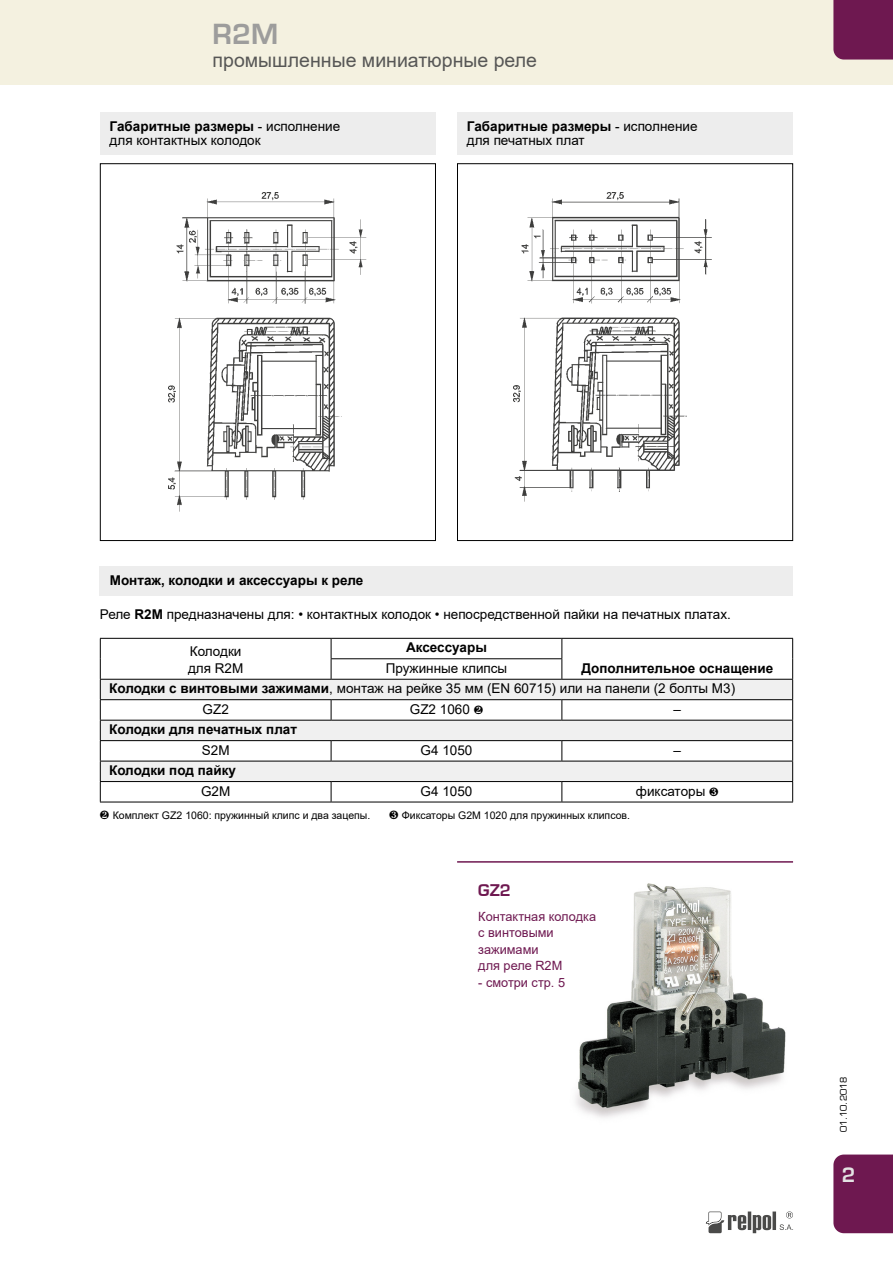
<style>
.page{position:relative;width:893px;height:1263px;background:#fff}
.page>*{position:absolute;margin:0;border:0;box-sizing:border-box;transform-origin:0 0}
.t1{font:700 27px "Euromode";color:#9d9d9c}
.t2{font:19.5px "Arial";color:#575756}
.t3{font:700 19.5px "Euromode";color:#e3e3e3}
.t4{font:700 15.75px "Euromode";color:#6e1850}
.t5{font:13.5px/14.2px "Arial";color:#000}
.t6{font:700 13.5px "Arial";color:#000}
.t7{font:12.75px/16.5px "Arial";color:#6e1850}
.t8{font:10.5px "Arial";color:#000}
.t9{font:9px "Euromode";color:#000}
.s1{font-weight:700}
</style>
<div class="page">
<svg style="left:706px;top:1211px;width:87px;height:22px"></svg>
<div style="left:0;top:0;width:893px;height:85px;background:#f4f1e0"></div>
<img style="left:576px;top:883px;width:210px;height:235px">
<hr style="left:457px;top:861px;width:336px;height:2px;background:#6e1850">
<div style="left:100px;top:113px;width:336px;height:42px;background:#ededed"></div>
<div style="left:457px;top:113px;width:336px;height:42px;background:#ededed"></div>
<img style="left:169px;top:192px;width:198px;height:320px">
<div style="left:100px;top:163px;width:336px;height:378px;border:1px solid #000"></div>
<div style="left:457px;top:163px;width:336px;height:378px;border:1px solid #000"></div>
<img style="left:514px;top:192px;width:197px;height:309px">
<div style="left:100px;top:566px;width:693px;height:30px;background:#ededed"></div>
<hr style="left:100px;top:638px;width:231px;height:1px;background:#000">
<hr style="left:331px;top:638px;width:231px;height:1px;background:#000">
<hr style="left:562px;top:638px;width:231px;height:1px;background:#000">
<svg style="left:100px;top:639px;width:693px;height:163px"></svg>
<hr style="left:100px;top:802px;width:231px;height:1px;background:#000">
<hr style="left:331px;top:802px;width:231px;height:1px;background:#000">
<hr style="left:562px;top:802px;width:231px;height:1px;background:#000">
<div style="left:833px;top:1154px;width:60px;height:79px;background:#6e1850"></div>
<div style="left:833px;top:0;width:60px;height:60px;background:#6e1850"></div>
<h1 class="t1" style="left:213px;top:18px;width:67px">R2M</h1>
<h2 class="t2" style="left:213px;top:46px;width:326px">промышленные миниатюрные реле</h2>
<p class="t5" style="left:110px;top:119px;width:232px"><span class="s1">Габаритные размеры</span> - исполнение для контактных колодок</p>
<p class="t5" style="left:467px;top:119px;width:232px"><span class="s1">Габаритные размеры</span> - исполнение для печатных плат</p>
<p class="t6" style="left:110px;top:570px;width:255px">Mонтаж, колодки и аксессуары к реле</p>
<p class="t5" style="left:100px;top:607px;width:632px">Реле <span class="s1">R2M</span> предназначены для: • контактных колодок • непосредственной пайки на печатных платах.</p>
<p class="t5" style="left:188px;top:643px;width:57px;line-height:16.5px">Колодки для R2M</p>
<p class="t6" style="left:406px;top:638px;width:82px">Аксессуары</p>
<p class="t5" style="left:386px;top:661px;width:123px">Пружинные клипсы</p>
<p class="t6" style="left:581px;top:659px;width:193px">Дополнительное оснащение</p>
<p class="t5" style="left:109px;top:681px;width:627px"><span class="s1">Колодки с винтовыми зажимами</span>, монтаж на рейке 35 мм (EN 60715) или на панели (2 болты M3)</p>
<p class="t5" style="left:203px;top:702px;width:28px">GZ2</p>
<p class="t5" style="left:410px;top:702px;width:75px">GZ2 1060 ❷</p>
<p class="t5" style="left:673px;top:702px;width:9px">–</p>
<p class="t6" style="left:109px;top:720px;width:189px">Колодки для печатных плат</p>
<p class="t5" style="left:202px;top:743px;width:29px">S2M</p>
<p class="t5" style="left:421px;top:743px;width:53px">G4 1050</p>
<p class="t5" style="left:673px;top:743px;width:9px">–</p>
<p class="t6" style="left:109px;top:761px;width:128px">Колодки под пайку</p>
<p class="t5" style="left:201px;top:784px;width:31px">G2M</p>
<p class="t5" style="left:421px;top:784px;width:53px">G4 1050</p>
<p class="t5" style="left:636px;top:784px;width:84px">фиксаторы ❸</p>
<p class="t8" style="left:100px;top:808px;width:272px">❷ Комплект GZ2 1060: пружинный клипс и два зацепы.</p>
<p class="t8" style="left:389px;top:808px;width:242px">❸ Фиксаторы G2M 1020 для пружинных клипсов.</p>
<p class="t4" style="left:478px;top:880px;width:34px">GZ2</p>
<p class="t7" style="left:478px;top:908px;width:119px">Контактная колодка с винтовыми зажимами<br>для реле R2M</p>
<p class="t7" style="left:478px;top:974px;width:88px">- смотри стр. 5</p>
<p class="t9" style="left:838px;top:1132px;width:57px;rotate:-90deg">01.10.2018</p>
<h2 class="t3" style="left:842px;top:1163px;width:15px">2</h2>
</div>
